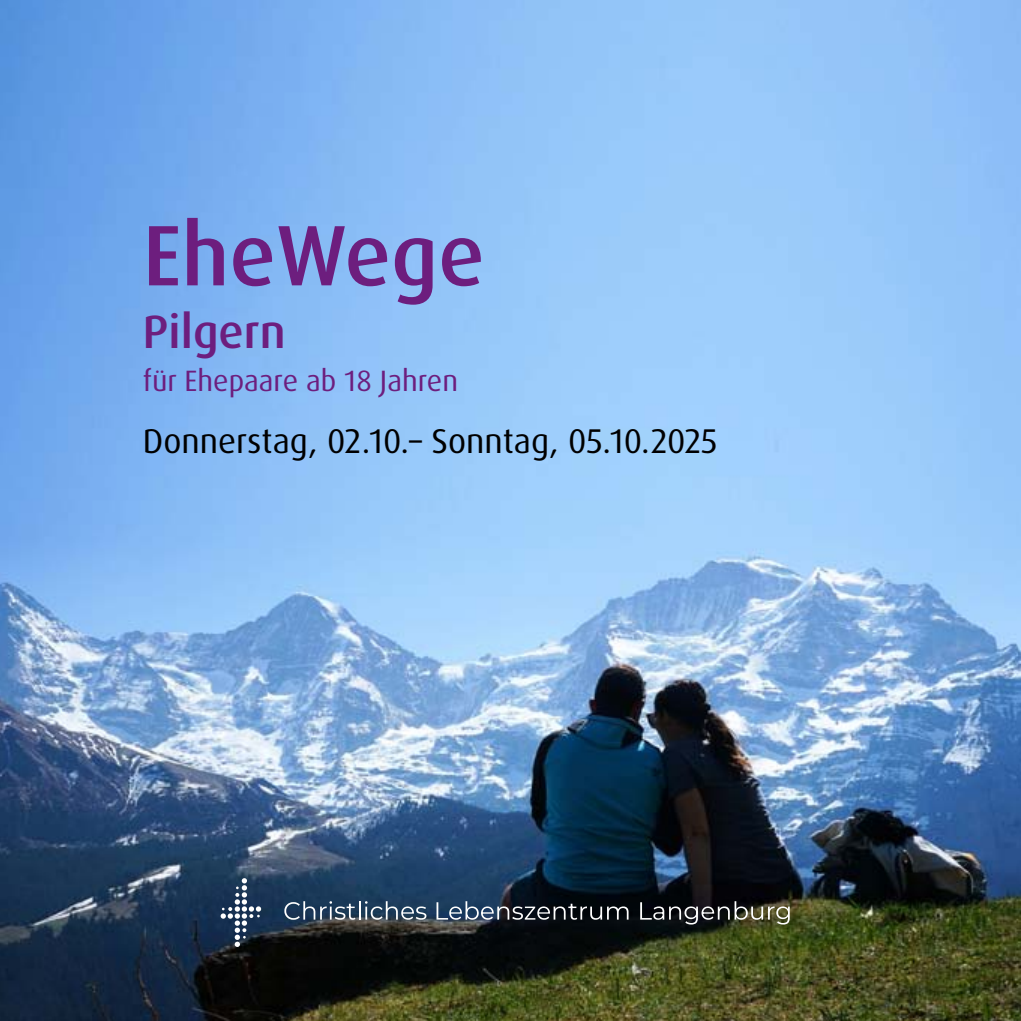
<style>
.page{position:relative;width:1021px;height:1021px;background:#fff}
.page>*{position:absolute;margin:0;border:0;box-sizing:border-box;transform-origin:0 0}
.t1{font:500 85.8px "Dax Pro";color:#6d1e7e}
.t2{font:500 46.5px "Dax Pro";color:#6d1e7e}
.t3{font:34.5px "Dax Pro";color:#000}
.t4{font:29.4px "Dax Pro";color:#6d1e7e}
</style>
<div class="page">
<img style="left:0;top:0;width:1020px;height:1020px">
<svg style="left:221px;top:878px;width:40px;height:68px;background:#3e526a"></svg>
<svg style="left:284px;top:901px;width:142px;height:18px;background:#4d637a"></svg>
<svg style="left:436px;top:901px;width:192px;height:18px;background:#3e4955"></svg>
<svg style="left:640px;top:901px;width:149px;height:23px;background:#464641"></svg>
<h1 class="t1" style="left:143px;top:200px;width:343px">EheWege</h1>
<h2 class="t2" style="left:143px;top:302px;width:144px">Pilgern</h2>
<p class="t4" style="left:143px;top:361px;width:317px">für Ehepaare ab 18 Jahren</p>
<p class="t3" style="left:143px;top:418px;width:576px">Donnerstag, 02.10.– Sonntag, 05.10.2025</p>
</div>
